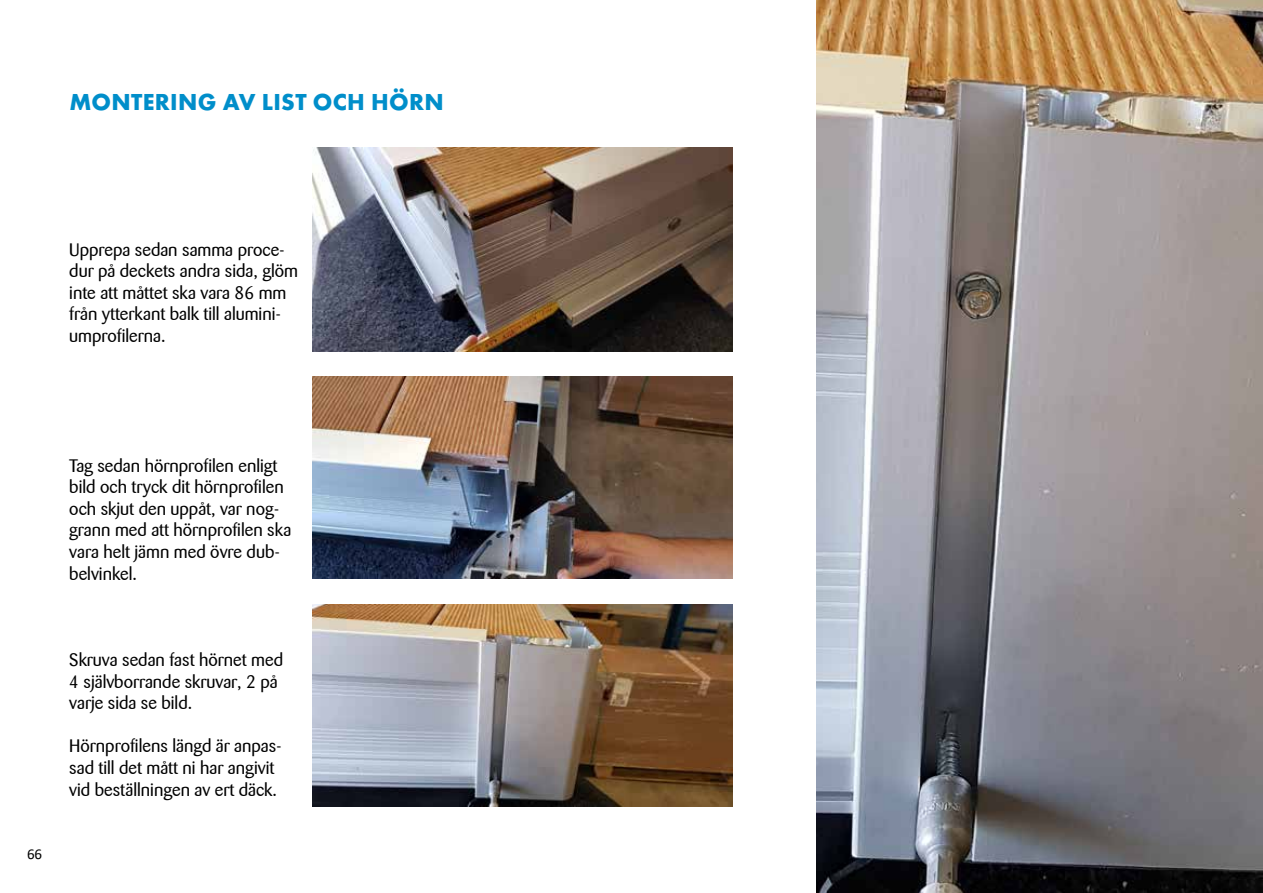
<style>
.page{position:relative;width:1263px;height:893px;background:#fff}
.page>*{position:absolute;margin:0;border:0;box-sizing:border-box;transform-origin:0 0}
.t1{font:700 24px "Function Pro";letter-spacing:.01em;color:#008eca}
.t2{font:18px/21.6px "Barmeno";color:#000}
.t3{font:15px "Calibri";color:#000}
</style>
<div class="page">
<img style="left:312px;top:148px;width:420px;height:204px">
<img style="left:312px;top:377px;width:420px;height:202px">
<img style="left:312px;top:605px;width:420px;height:202px">
<img style="left:816px;top:0;width:447px;height:893px">
<h1 class="t1" style="left:69px;top:88px;width:376px">MONTERING AV LIST OCH HÖRN</h1>
<p class="t2" style="left:69px;top:239px;width:230px">Upprepa sedan samma proce&shy;dur på deckets andra sida, glöm inte att måttet ska vara 86 mm från ytterkant balk till alumini&shy;umprofilerna.</p>
<p class="t2" style="left:69px;top:455px;width:223px">Tag sedan hörnprofilen enligt bild och tryck dit hörnprofilen och skjut den uppåt, var nog&shy;grann med att hörnprofilen ska vara helt jämn med övre dub&shy;belvinkel.</p>
<p class="t3" style="left:27px;top:843px;width:17px">66</p>
<p class="t2" style="left:69px;top:649px;width:215px">Skruva sedan fast hörnet med<br>4 självborrande skruvar, 2 på varje sida se bild.</p>
<p class="t2" style="left:69px;top:735px;width:214px">Hörnprofilens längd är anpas&shy;sad till det mått ni har angivit vid beställningen av ert däck.</p>
</div>
